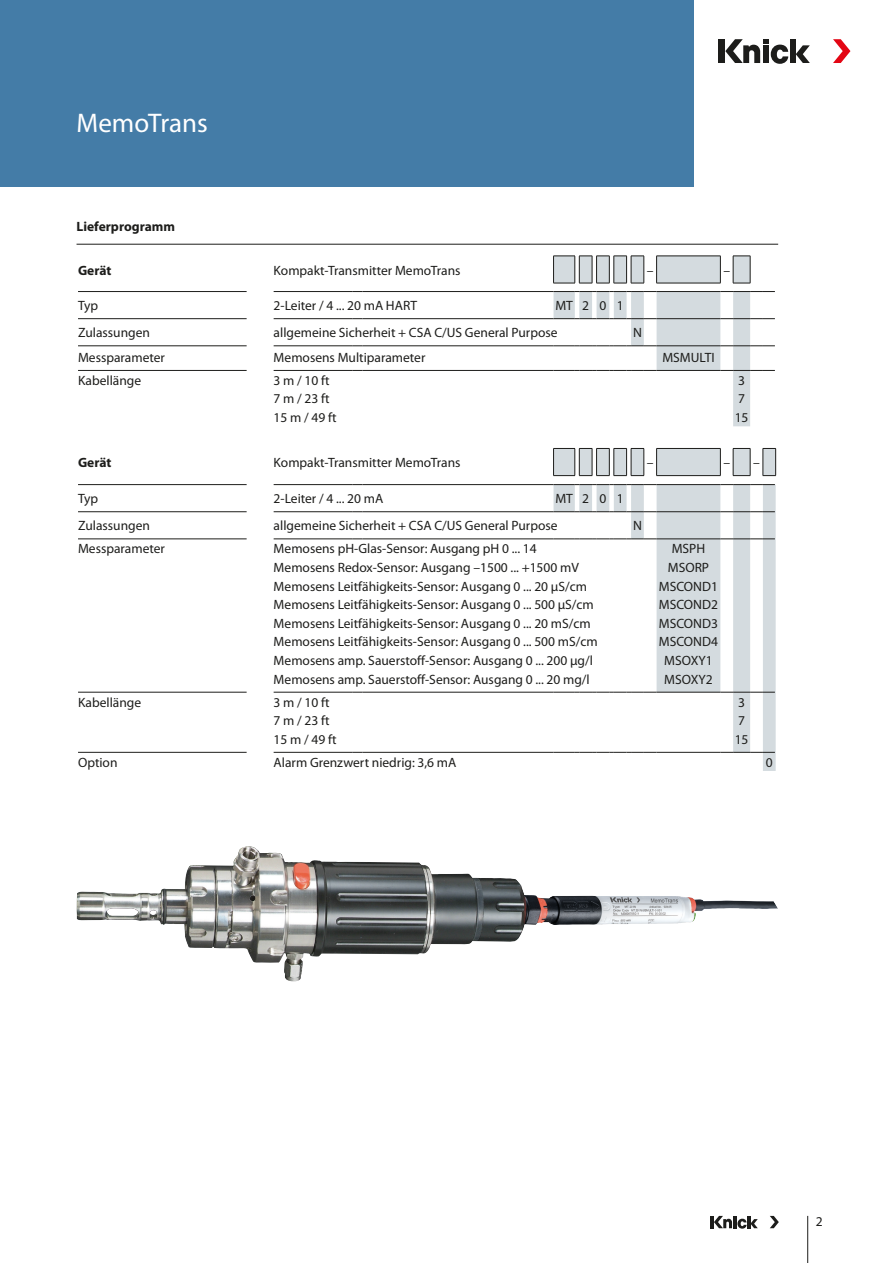
<style>
.page{position:relative;width:893px;height:1263px;background:#fff}
.page>*{position:absolute;margin:0;border:0;box-sizing:border-box;transform-origin:0 0}
.Headline{font:27px "Myriad Pro";color:#fff}
.Tabelle_Text{font:13.5px "Myriad Pro";color:#1d1d1b}
.Tabelle_Headline{font:700 13.5px "Myriad Pro";color:#1d1d1b}
.Tabelle_Text-2{font:700 13.5px "Myriad Pro";letter-spacing:-.005em;color:#1d1d1b}
</style>
<div class="page">
<div style="left:0;top:0;width:693px;height:187px;background:#447ca7"></div>
<div style="left:719px;top:39px;width:6px;height:24px;background:#1d1d1b"></div>
<div style="left:790px;top:39px;width:6px;height:24px;background:#1d1d1b"></div>
<svg style="left:796px;top:45px;width:14px;height:18px"></svg>
<svg style="left:833px;top:39px;width:17px;height:24px"></svg>
<svg style="left:725px;top:39px;width:63px;height:25px"></svg>
<hr style="left:807px;top:1216px;width:1px;height:47px;background:#1d1d1b">
<hr style="left:710px;top:1216px;width:4px;height:12px;background:#1d1d1b">
<svg style="left:770px;top:1216px;width:9px;height:12px"></svg>
<svg style="left:714px;top:1216px;width:44px;height:12px"></svg>
<img style="left:76px;top:846px;width:449px;height:135px">
<hr style="left:77px;top:244px;width:701px;height:1px;background:#1d1d1b">
<svg style="left:554px;top:256px;width:222px;height:515px"></svg>
<svg style="left:656px;top:257px;width:1px;height:26px"></svg>
<hr style="left:656px;top:256px;width:65px;height:1px;background:#1d1d1b">
<svg style="left:720px;top:256px;width:1px;height:27px"></svg>
<svg style="left:553px;top:256px;width:92px;height:28px;background:#c1c5c8"></svg>
<hr style="left:656px;top:283px;width:65px;height:1px;background:#1d1d1b">
<svg style="left:733px;top:256px;width:18px;height:28px"></svg>
<hr style="left:78px;top:291px;width:169px;height:1px;background:#1d1d1b">
<hr style="left:274px;top:291px;width:79px;height:1px;background:#1d1d1b">
<hr style="left:362px;top:291px;width:192px;height:1px;background:#1d1d1b">
<svg style="left:554px;top:291px;width:103px;height:1px"></svg>
<hr style="left:657px;top:291px;width:63px;height:1px;background:#1d1d1b">
<svg style="left:720px;top:291px;width:55px;height:1px"></svg>
<hr style="left:78px;top:318px;width:169px;height:1px;background:#1d1d1b">
<hr style="left:274px;top:318px;width:79px;height:1px;background:#1d1d1b">
<hr style="left:362px;top:318px;width:192px;height:1px;background:#1d1d1b">
<svg style="left:554px;top:318px;width:103px;height:1px"></svg>
<hr style="left:657px;top:318px;width:63px;height:1px;background:#1d1d1b">
<svg style="left:720px;top:318px;width:55px;height:1px"></svg>
<hr style="left:78px;top:346px;width:169px;height:1px;background:#1d1d1b">
<hr style="left:274px;top:346px;width:79px;height:1px;background:#1d1d1b">
<hr style="left:362px;top:346px;width:192px;height:1px;background:#1d1d1b">
<svg style="left:554px;top:346px;width:103px;height:1px"></svg>
<hr style="left:657px;top:346px;width:63px;height:1px;background:#1d1d1b">
<svg style="left:720px;top:346px;width:55px;height:1px"></svg>
<hr style="left:78px;top:370px;width:169px;height:1px;background:#1d1d1b">
<hr style="left:274px;top:370px;width:79px;height:1px;background:#1d1d1b">
<hr style="left:362px;top:370px;width:192px;height:1px;background:#1d1d1b">
<hr style="left:274px;top:692px;width:79px;height:1px;background:#1d1d1b">
<hr style="left:362px;top:692px;width:192px;height:1px;background:#1d1d1b">
<svg style="left:554px;top:370px;width:103px;height:1px"></svg>
<hr style="left:657px;top:370px;width:63px;height:1px;background:#1d1d1b">
<svg style="left:720px;top:370px;width:55px;height:1px"></svg>
<svg style="left:656px;top:449px;width:1px;height:26px"></svg>
<hr style="left:656px;top:448px;width:65px;height:1px;background:#1d1d1b">
<svg style="left:720px;top:449px;width:1px;height:26px"></svg>
<svg style="left:553px;top:448px;width:92px;height:28px;background:#bec2c5"></svg>
<hr style="left:656px;top:475px;width:65px;height:1px;background:#1d1d1b">
<svg style="left:733px;top:448px;width:18px;height:28px"></svg>
<svg style="left:763px;top:448px;width:13px;height:28px"></svg>
<hr style="left:78px;top:484px;width:169px;height:1px;background:#1d1d1b">
<hr style="left:274px;top:484px;width:79px;height:1px;background:#1d1d1b">
<hr style="left:362px;top:484px;width:192px;height:1px;background:#1d1d1b">
<svg style="left:554px;top:484px;width:103px;height:1px"></svg>
<hr style="left:657px;top:484px;width:63px;height:1px;background:#1d1d1b">
<svg style="left:720px;top:484px;width:55px;height:1px"></svg>
<hr style="left:78px;top:511px;width:169px;height:1px;background:#1d1d1b">
<hr style="left:274px;top:511px;width:79px;height:1px;background:#1d1d1b">
<hr style="left:362px;top:511px;width:192px;height:1px;background:#1d1d1b">
<svg style="left:554px;top:511px;width:103px;height:1px"></svg>
<hr style="left:657px;top:511px;width:63px;height:1px;background:#1d1d1b">
<svg style="left:720px;top:511px;width:55px;height:1px"></svg>
<hr style="left:78px;top:539px;width:169px;height:1px;background:#1d1d1b">
<hr style="left:274px;top:539px;width:79px;height:1px;background:#1d1d1b">
<hr style="left:362px;top:539px;width:192px;height:1px;background:#1d1d1b">
<svg style="left:554px;top:539px;width:103px;height:1px"></svg>
<hr style="left:657px;top:539px;width:63px;height:1px;background:#1d1d1b">
<svg style="left:720px;top:539px;width:55px;height:1px"></svg>
<hr style="left:78px;top:692px;width:169px;height:1px;background:#1d1d1b">
<svg style="left:554px;top:692px;width:103px;height:1px"></svg>
<hr style="left:657px;top:692px;width:63px;height:1px;background:#1d1d1b">
<svg style="left:720px;top:692px;width:55px;height:1px"></svg>
<hr style="left:78px;top:752px;width:169px;height:1px;background:#1d1d1b">
<hr style="left:274px;top:752px;width:79px;height:1px;background:#1d1d1b">
<hr style="left:362px;top:752px;width:192px;height:1px;background:#1d1d1b">
<svg style="left:554px;top:752px;width:103px;height:1px"></svg>
<hr style="left:657px;top:752px;width:63px;height:1px;background:#1d1d1b">
<svg style="left:720px;top:752px;width:55px;height:1px"></svg>
<p class="Headline" style="left:77px;top:106px;width:133px">MemoTrans</p>
<p class="Tabelle_Headline" style="left:77px;top:218px;width:100px">Lieferprogramm</p>
<p class="Tabelle_Text-2" style="left:78px;top:261px;width:35px">Gerät</p>
<p class="Tabelle_Text" style="left:274px;top:262px;width:188px">Kompakt-Transmitter MemoTrans</p>
<p class="Tabelle_Text" style="left:647px;top:262px;width:8px">–</p>
<p class="Tabelle_Text" style="left:723px;top:262px;width:8px">–</p>
<p class="Tabelle_Text" style="left:78px;top:297px;width:22px">Typ</p>
<p class="Tabelle_Text" style="left:274px;top:297px;width:145px">2-Leiter / 4 ... 20 mA HART</p>
<p class="Tabelle_Text" style="left:555px;top:297px;width:19px">MT</p>
<p class="Tabelle_Text" style="left:582px;top:297px;width:8px">2</p>
<p class="Tabelle_Text" style="left:599px;top:297px;width:8px">0</p>
<p class="Tabelle_Text" style="left:617px;top:297px;width:8px">1</p>
<p class="Tabelle_Text" style="left:78px;top:324px;width:73px">Zulassungen</p>
<p class="Tabelle_Text" style="left:274px;top:324px;width:285px">allgemeine Sicherheit + CSA C/US General Purpose</p>
<p class="Tabelle_Text" style="left:633px;top:324px;width:10px">N</p>
<p class="Tabelle_Text" style="left:78px;top:349px;width:89px">Messparameter</p>
<p class="Tabelle_Text" style="left:274px;top:349px;width:153px">Memosens Multiparameter</p>
<p class="Tabelle_Text" style="left:662px;top:349px;width:54px">MSMULTI</p>
<p class="Tabelle_Text" style="left:78px;top:372px;width:65px">Kabellänge</p>
<p class="Tabelle_Text" style="left:274px;top:372px;width:58px">3 m / 10 ft</p>
<p class="Tabelle_Text" style="left:738px;top:372px;width:8px">3</p>
<p class="Tabelle_Text" style="left:274px;top:391px;width:58px">7 m / 23 ft</p>
<p class="Tabelle_Text" style="left:738px;top:391px;width:8px">7</p>
<p class="Tabelle_Text" style="left:274px;top:409px;width:65px">15 m / 49 ft</p>
<p class="Tabelle_Text" style="left:735px;top:409px;width:15px">15</p>
<p class="Tabelle_Text-2" style="left:78px;top:454px;width:35px">Gerät</p>
<p class="Tabelle_Text" style="left:274px;top:454px;width:188px">Kompakt-Transmitter MemoTrans</p>
<p class="Tabelle_Text" style="left:647px;top:454px;width:8px">–</p>
<p class="Tabelle_Text" style="left:723px;top:454px;width:8px">–</p>
<p class="Tabelle_Text" style="left:753px;top:454px;width:8px">–</p>
<p class="Tabelle_Text" style="left:78px;top:490px;width:22px">Typ</p>
<p class="Tabelle_Text" style="left:274px;top:490px;width:111px">2-Leiter / 4 ... 20 mA</p>
<p class="Tabelle_Text" style="left:555px;top:490px;width:19px">MT</p>
<p class="Tabelle_Text" style="left:582px;top:490px;width:8px">2</p>
<p class="Tabelle_Text" style="left:599px;top:490px;width:8px">0</p>
<p class="Tabelle_Text" style="left:617px;top:490px;width:8px">1</p>
<p class="Tabelle_Text" style="left:78px;top:517px;width:73px">Zulassungen</p>
<p class="Tabelle_Text" style="left:274px;top:517px;width:285px">allgemeine Sicherheit + CSA C/US General Purpose</p>
<p class="Tabelle_Text" style="left:633px;top:517px;width:10px">N</p>
<p class="Tabelle_Text" style="left:78px;top:540px;width:89px">Messparameter</p>
<p class="Tabelle_Text" style="left:274px;top:540px;width:265px">Memosens pH-Glas-Sensor: Ausgang pH 0 ... 14</p>
<p class="Tabelle_Text" style="left:672px;top:540px;width:35px">MSPH</p>
<p class="Tabelle_Text" style="left:274px;top:559px;width:307px">Memosens Redox-Sensor: Ausgang –1500 ... +1500 mV</p>
<p class="Tabelle_Text" style="left:668px;top:559px;width:43px">MSORP</p>
<p class="Tabelle_Text" style="left:274px;top:578px;width:315px">Memosens Leitfähigkeits-Sensor: Ausgang 0 ... 20 µS/cm</p>
<p class="Tabelle_Text" style="left:659px;top:578px;width:61px">MSCOND1</p>
<p class="Tabelle_Text" style="left:274px;top:596px;width:322px">Memosens Leitfähigkeits-Sensor: Ausgang 0 ... 500 µS/cm</p>
<p class="Tabelle_Text" style="left:659px;top:596px;width:61px">MSCOND2</p>
<p class="Tabelle_Text" style="left:274px;top:615px;width:319px">Memosens Leitfähigkeits-Sensor: Ausgang 0 ... 20 mS/cm</p>
<p class="Tabelle_Text" style="left:659px;top:615px;width:61px">MSCOND3</p>
<p class="Tabelle_Text" style="left:274px;top:633px;width:326px">Memosens Leitfähigkeits-Sensor: Ausgang 0 ... 500 mS/cm</p>
<p class="Tabelle_Text" style="left:659px;top:633px;width:61px">MSCOND4</p>
<p class="Tabelle_Text" style="left:274px;top:652px;width:321px">Memosens amp. Sauerstoff-Sensor: Ausgang 0 ... 200 µg/l</p>
<p class="Tabelle_Text" style="left:664px;top:652px;width:50px">MSOXY1</p>
<p class="Tabelle_Text" style="left:274px;top:671px;width:318px">Memosens amp. Sauerstoff-Sensor: Ausgang 0 ... 20 mg/l</p>
<p class="Tabelle_Text" style="left:664px;top:671px;width:50px">MSOXY2</p>
<p class="Tabelle_Text" style="left:78px;top:694px;width:65px">Kabellänge</p>
<p class="Tabelle_Text" style="left:274px;top:694px;width:58px">3 m / 10 ft</p>
<p class="Tabelle_Text" style="left:738px;top:694px;width:8px">3</p>
<p class="Tabelle_Text" style="left:274px;top:712px;width:58px">7 m / 23 ft</p>
<p class="Tabelle_Text" style="left:738px;top:712px;width:8px">7</p>
<p class="Tabelle_Text" style="left:274px;top:731px;width:65px">15 m / 49 ft</p>
<p class="Tabelle_Text" style="left:735px;top:731px;width:15px">15</p>
<p class="Tabelle_Text" style="left:78px;top:754px;width:41px">Option</p>
<p class="Tabelle_Text" style="left:274px;top:754px;width:184px">Alarm Grenzwert niedrig: 3,6 mA</p>
<p class="Tabelle_Text" style="left:766px;top:754px;width:8px">0</p>
<p class="Tabelle_Text" style="left:816px;top:1213px;width:8px">2</p>
</div>
